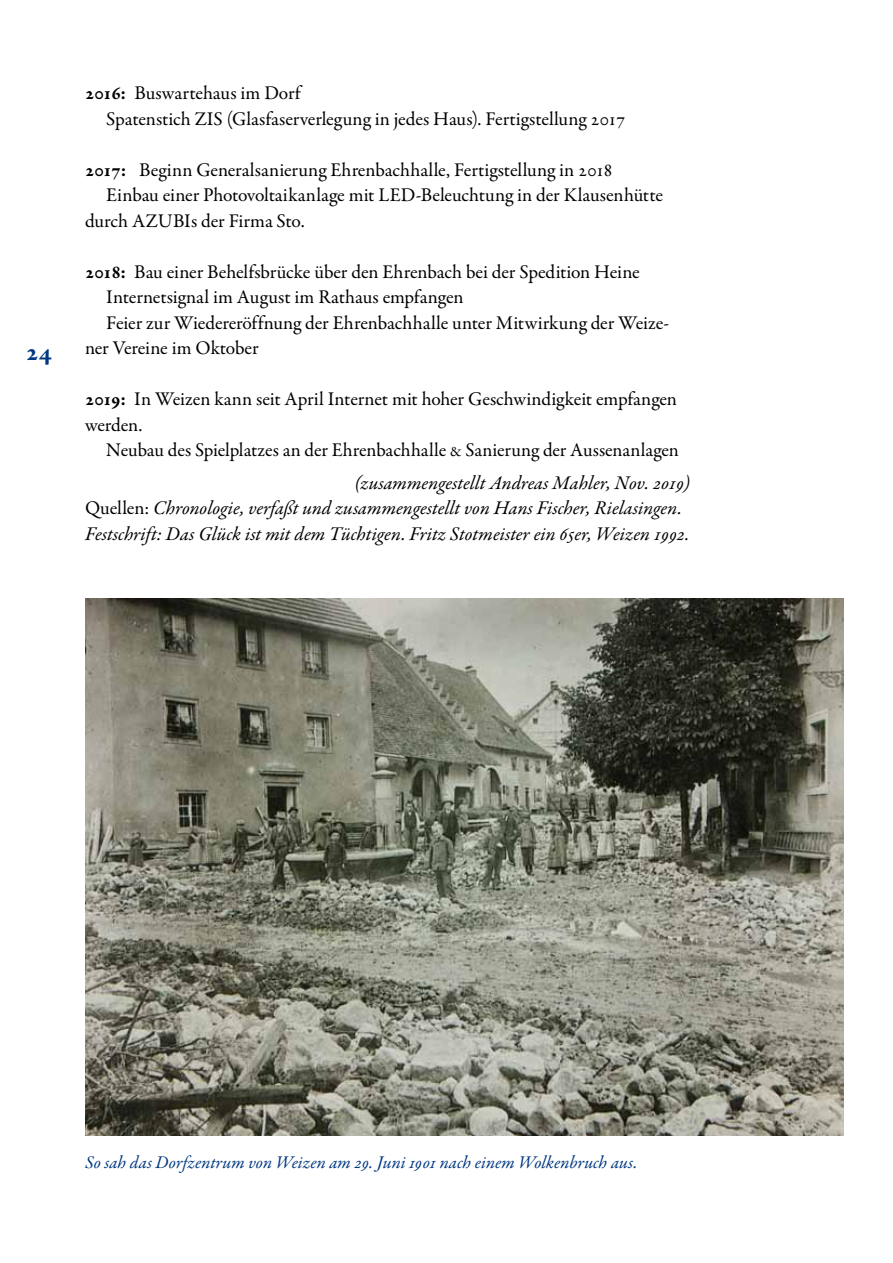
<style>
.page{position:relative;width:893px;height:1263px;background:#fff}
.page>*{position:absolute;margin:0;border:0;box-sizing:border-box;transform-origin:0 0}
.t1{font:700 27px "Garamond Premr Pro";color:#003882}
.t2{font:19.5px/25.5px "Garamond Premr Pro";color:#000}
.t3{font:italic 19.5px/25.5px "Garamond Premr Pro";color:#000}
.t4{font:italic 18px "Garamond Premr Pro";letter-spacing:.005em;color:#003882}
.s1{font-weight:700}
.s2{font-size:15px}
.s3{font-style:normal}
</style>
<div class="page">
<img style="left:85px;top:599px;width:758px;height:536px">
<h1 class="t1" style="left:26px;top:335px;width:28px">24</h1>
<p class="t2" style="left:106px;top:81px;width:521px;text-indent:-21px"><span class="s1">2016:</span> Buswartehaus im Dorf<br>Spatenstich ZIS (Glasfaserverlegung in jedes Haus). Fertigstellung 2017</p>
<p class="t2" style="left:85px;top:157px;width:529px"><span class="s1">2017:</span> Beginn Generalsanierung Ehrenbachhalle, Fertigstellung in 2018</p>
<p class="t2" style="left:106px;top:183px;width:558px">Einbau einer Photovoltaikanlage mit LED-Beleuchtung in der Klausenhütte</p>
<p class="t2" style="left:85px;top:208px;width:221px">durch AZUBIs der Firma Sto.</p>
<p class="t2" style="left:85px;top:259px;width:556px"><span class="s1">2018:</span> Bau einer Behelfsbrücke über den Ehrenbach bei der Spedition Heine</p>
<p class="t2" style="left:106px;top:285px;width:359px">Internetsignal im August im Rathaus empfangen</p>
<p class="t2" style="left:106px;top:310px;width:564px">Feier zur Wiedereröffnung der Ehrenbachhalle unter Mitwirkung der Weize-</p>
<p class="t2" style="left:85px;top:336px;width:175px">ner Vereine im Oktober</p>
<p class="t2" style="left:85px;top:387px;width:593px"><span class="s1">2019:</span> In Weizen kann seit April Internet mit hoher Geschwindigkeit empfangen werden.</p>
<p class="t2" style="left:106px;top:438px;width:574px">Neubau des Spielplatzes an der Ehrenbachhalle <span class="s2">&amp;</span> Sanierung der Aussenanlagen</p>
<p class="t3" style="left:85px;top:471px;width:606px;text-indent:269px">(zusammengestellt Andreas Mahler, Nov. 2019)<br><span class="s3">Quellen:</span> Chronologie, verfaßt und zusammengestellt von Hans Fischer, Rielasingen.<br>Festschrift: Das Glück ist mit dem Tüchtigen. Fritz Stotmeister ein 65er, Weizen 1992.</p>
<p class="t4" style="left:85px;top:1150px;width:554px">So sah das Dorfzentrum von Weizen am 29. Juni 1901 nach einem Wolkenbruch aus.</p>
</div>
